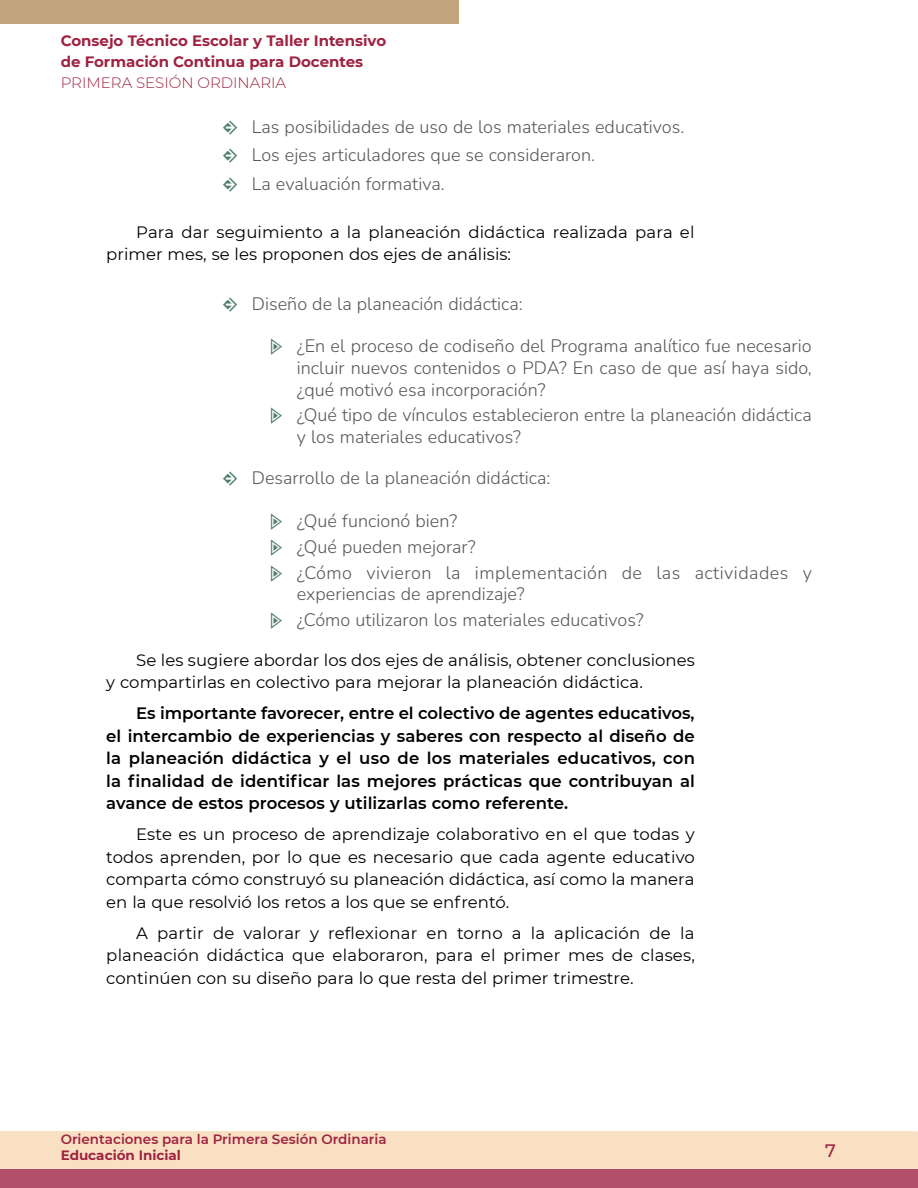
<style>
.page{position:relative;width:918px;height:1188px;background:#fff}
.page>*{position:absolute;margin:0;border:0;box-sizing:border-box;transform-origin:0 0}
.t1{font:200 18px/21.6px "Nunito";color:#575756}
.t2{font:200 18px/25.8px "Nunito";letter-spacing:.025em;color:#575756}
.t3{font:500 18px "Montserrat";color:#9f2241}
.t4{font:16.5px/22.5px "Montserrat";letter-spacing:.005em;color:#000}
.t5{font:600 16.5px/22.5px "Montserrat";letter-spacing:.005em;color:#000;text-align:justify}
.t6{font:700 15px/21px "Montserrat";color:#9f2241}
.t7{font:300 15px "Montserrat";color:#9f2241}
.t8{font:600 13.5px "Montserrat";color:#9f2241}
.t9{font:700 13.5px "Montserrat";color:#9f2241}
.s1{font-family:"Pointers";font-weight:400;color:#4f7c71}
</style>
<div class="page">
<div style="left:0;top:1131px;width:918px;height:38px;background:#f9e0c3"></div>
<div style="left:0;top:0;width:459px;height:24px;background:#c2a47d"></div>
<div style="left:0;top:1169px;width:918px;height:19px;background:#b24e67"></div>
<p class="t6" style="left:61px;top:30px;width:327px">Consejo Técnico Escolar y Taller Intensivo de Formación Continua para Docentes</p>
<p class="t7" style="left:61px;top:73px;width:227px">PRIMERA SESIÓN ORDINARIA</p>
<p class="t1" style="left:223px;top:112px;width:463px;line-height:28.2px"><span class="s1">M</span> Las posibilidades de uso de los materiales educativos.<br><span class="s1">M</span> Los ejes articuladores que se consideraron.<br><span class="s1">M</span> La evaluación formativa.</p>
<p class="t4" style="left:106px;top:220px;width:590px;text-indent:30px">Para dar seguimiento a la planeación didáctica realizada para el primer mes, se les proponen dos ejes de análisis:</p>
<p class="t1" style="left:223px;top:292px;width:301px"><span class="s1">M</span> Diseño de la planeación didáctica:</p>
<p class="t1" style="left:297px;top:335px;width:517px;text-align:justify;text-indent:-26px"><span class="s1">G</span> ¿En el proceso de codiseño del Programa analítico fue necesario incluir nuevos contenidos o PDA? En caso de que así haya sido, ¿qué motivó esa incorporación?</p>
<p class="t1" style="left:297px;top:404px;width:516px;text-indent:-26px"><span class="s1">G</span> ¿Qué tipo de vínculos establecieron entre la planeación didáctica y los materiales educativos?</p>
<p class="t1" style="left:223px;top:466px;width:329px"><span class="s1">M</span> Desarrollo de la planeación didáctica:</p>
<p class="t2" style="left:271px;top:507px;width:542px"><span class="s1">G</span> ¿Qué funcionó bien?<br><span class="s1">G</span> ¿Qué pueden mejorar?<br><span class="s1">G</span> ¿Cómo vivieron la implementación de las actividades y</p>
<p class="t1" style="left:271px;top:580px;width:374px;line-height:25.8px;text-indent:26px">experiencias de aprendizaje?<br><span class="s1">G</span> ¿Cómo utilizaron los materiales educativos?</p>
<p class="t4" style="left:106px;top:648px;width:590px;text-indent:30px">Se les sugiere abordar los dos ejes de análisis, obtener conclusiones y compartirlas en colectivo para mejorar la planeación didáctica.</p>
<p class="t5" style="left:106px;top:701px;width:590px;text-indent:30px">Es importante favorecer, entre el colectivo de agentes educativos, el intercambio de experiencias y saberes con respecto al diseño de la planeación didáctica y el uso de los materiales educativos, con la finalidad de identificar las mejores prácticas que contribuyan al avance de estos procesos y utilizarlas como referente.</p>
<p class="t4" style="left:106px;top:822px;width:590px;text-align:justify;text-indent:30px">Este es un proceso de aprendizaje colaborativo en el que todas y todos aprenden, por lo que es necesario que cada agente educativo comparta cómo construyó su planeación didáctica, así como la manera en la que resolvió los retos a los que se enfrentó.</p>
<p class="t4" style="left:106px;top:921px;width:590px;text-align:justify;text-indent:30px">A partir de valorar y reflexionar en torno a la aplicación de la planeación didáctica que elaboraron, para el primer mes de clases, continúen con su diseño para lo que resta del primer trimestre.</p>
<p class="t8" style="left:61px;top:1130px;width:327px">Orientaciones para la Primera Sesión Ordinaria</p>
<p class="t9" style="left:61px;top:1146px;width:122px">Educación Inicial</p>
<p class="t3" style="left:825px;top:1138px;width:12px">7</p>
</div>
